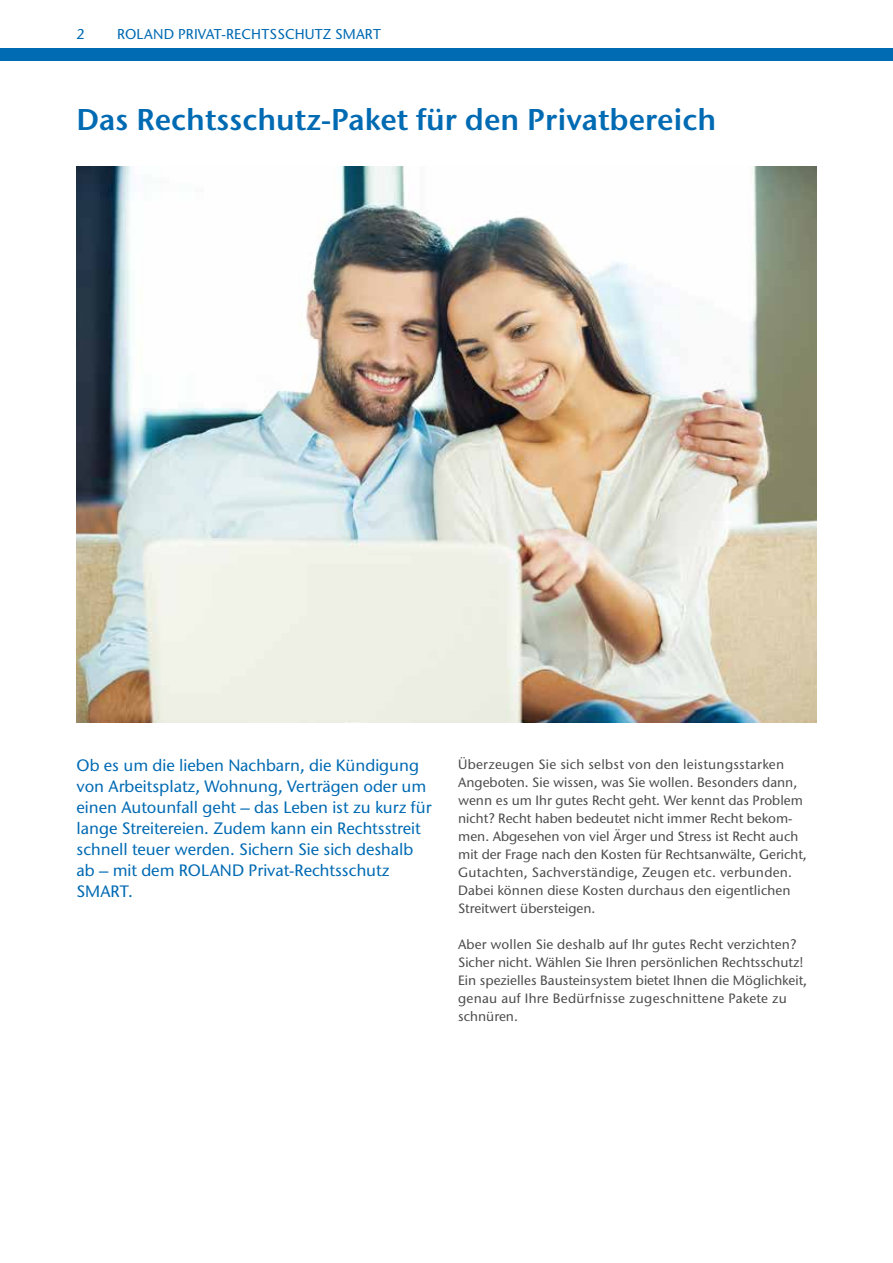
<style>
.page{position:relative;width:893px;height:1263px;background:#fff}
.page>*{position:absolute;margin:0;border:0;box-sizing:border-box;transform-origin:0 0}
.t1{font:600 30px "Stone Sans ITC Std";color:#006ab3}
.t2{font:500 16.5px/21px "Stone Sans ITC Std";color:#006ab3}
.t3{font:500 14.25px "Stone Sans ITC Std";letter-spacing:.01em;color:#006ab3}
.t4{font:500 13.5px/18px "Stone Sans ITC Std";color:#4b4b4d}
</style>
<div class="page">
<img style="left:77px;top:166px;width:739px;height:556px">
<div style="left:0;top:48px;width:893px;height:13px;background:#006ab3"></div>
<p class="t3" style="left:77px;top:25px;width:10px">2</p>
<p class="t3" style="left:117px;top:25px;width:265px">ROLAND PRIVAT-RECHTSSCHUTZ SMART</p>
<h1 class="t1" style="left:77px;top:101px;width:641px">Das Rechtsschutz-Paket für den Privatbereich</h1>
<p class="t2" style="left:77px;top:755px;width:357px">Ob es um die lieben Nachbarn, die Kündigung von Arbeitsplatz, Wohnung, Verträgen oder um einen Autounfall geht – das Leben ist zu kurz für lange Streitereien. Zudem kann ein Rechtsstreit schnell teuer werden. Sichern Sie sich deshalb ab – mit dem ROLAND Privat-Rechtsschutz SMART.</p>
<p class="t4" style="left:458px;top:755px;width:350px">Überzeugen Sie sich selbst von den leistungsstarken Angeboten. Sie wissen, was Sie wollen. Besonders dann, wenn es um Ihr gutes Recht geht. Wer kennt das Problem nicht? Recht haben bedeutet nicht immer Recht bekom&shy;men. Abgesehen von viel Ärger und Stress ist Recht auch mit der Frage nach den Kosten für Rechtsanwälte, Gericht, Gutachten, Sachverständige, Zeugen etc. verbunden.<br>Dabei können diese Kosten durchaus den eigentlichen Streitwert übersteigen.</p>
<p class="t4" style="left:458px;top:935px;width:350px">Aber wollen Sie deshalb auf Ihr gutes Recht verzichten?<br>Sicher nicht. Wählen Sie Ihren persönlichen Rechtsschutz!<br>Ein spezielles Bausteinsystem bietet Ihnen die Möglichkeit, genau auf Ihre Bedürfnisse zugeschnittene Pakete zu schnüren.</p>
</div>
